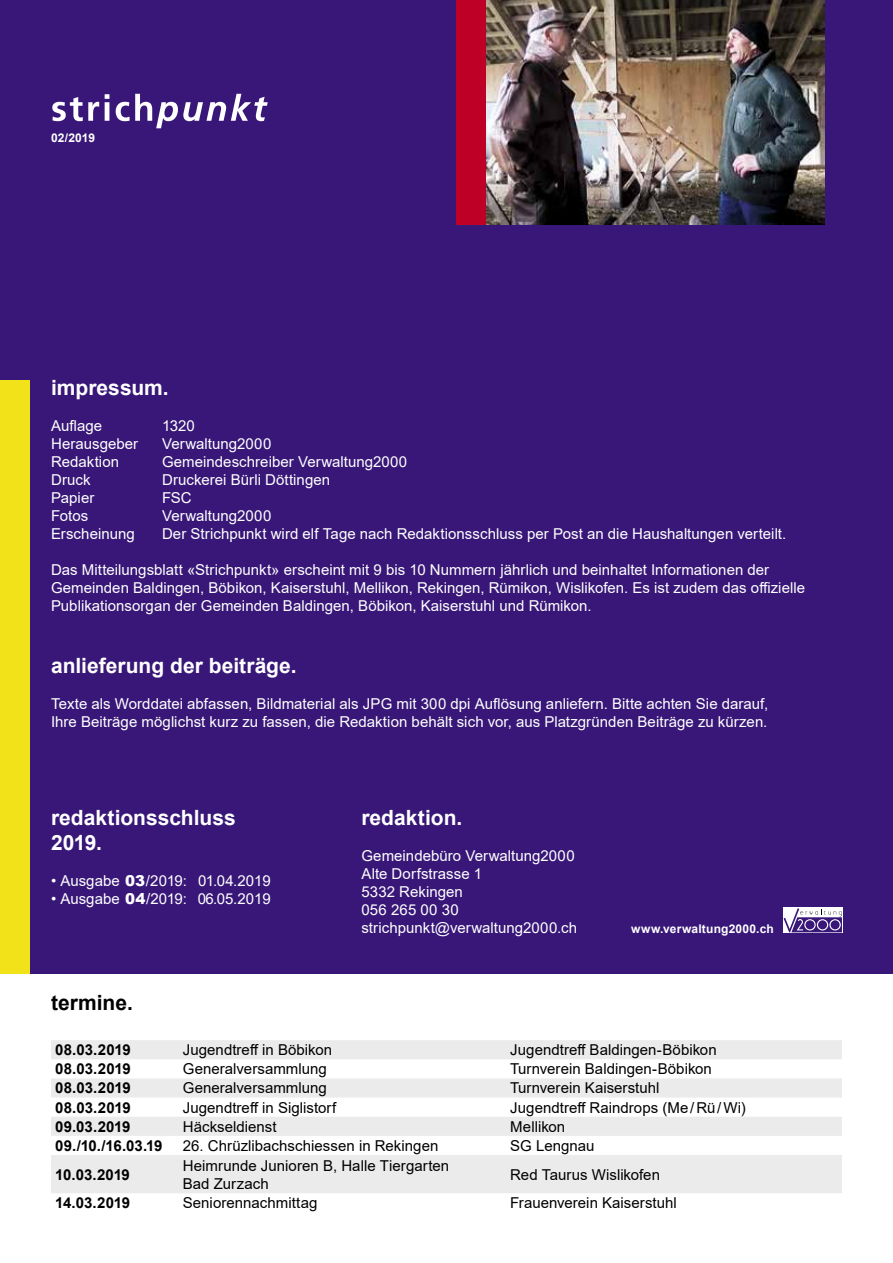
<style>
.page{position:relative;width:893px;height:1263px;background:#fff}
.page>*{position:absolute;margin:0;border:0;box-sizing:border-box;transform-origin:0 0}
.t1{font:700 21px/25.2px "Arial";color:#fff}
.t2{font:700 21px "Arial";color:#000}
.t3{font:15px/18px "Arial";letter-spacing:.005em;color:#fff}
.t4{font:15px/18px "Arial";letter-spacing:.005em;color:#000}
.t5{font:700 15px "Arial";color:#000}
.t6{font:700 12px "Arial";letter-spacing:.015em;color:#fff}
.s1{font-weight:900}
</style>
<div class="page">
<div style="left:0;top:0;width:893px;height:973px;background:#381778"></div>
<div style="left:0;top:380px;width:30px;height:593px;background:#f1e21a"></div>
<img style="left:486px;top:0;width:338px;height:224px">
<svg style="left:52px;top:94px;width:216px;height:34px"></svg>
<div style="left:456px;top:0;width:30px;height:224px;background:#be0027"></div>
<svg style="left:51px;top:1040px;width:791px;height:153px;fill:#ebebeb"></svg>
<svg style="left:783px;top:908px;width:60px;height:25px"></svg>
<svg style="left:783px;top:908px;width:59px;height:24px"></svg>
<p class="t6" style="left:51px;top:130px;width:46px">02/2019</p>
<h1 class="t1" style="left:51px;top:376px;width:119px">impressum.</h1>
<p class="t3" style="left:51px;top:417px;width:53px">Auflage</p>
<p class="t3" style="left:162px;top:417px;width:34px">1320</p>
<p class="t3" style="left:51px;top:435px;width:89px">Herausgeber</p>
<p class="t3" style="left:162px;top:435px;width:111px">Verwaltung2000</p>
<p class="t3" style="left:51px;top:453px;width:70px">Redaktion</p>
<p class="t3" style="left:162px;top:453px;width:247px">Gemeindeschreiber Verwaltung2000</p>
<p class="t3" style="left:51px;top:471px;width:41px">Druck</p>
<p class="t3" style="left:162px;top:471px;width:170px">Druckerei Bürli Döttingen</p>
<p class="t3" style="left:51px;top:489px;width:45px">Papier</p>
<p class="t3" style="left:162px;top:489px;width:31px">FSC</p>
<p class="t3" style="left:51px;top:507px;width:39px">Fotos</p>
<p class="t3" style="left:162px;top:507px;width:111px">Verwaltung2000</p>
<p class="t3" style="left:51px;top:525px;width:85px">Erscheinung</p>
<p class="t3" style="left:162px;top:525px;width:626px">Der Strichpunkt wird elf Tage nach Redaktionsschluss per Post an die Haushaltungen verteilt.</p>
<p class="t3" style="left:51px;top:561px;width:756px">Das Mitteilungsblatt «Strichpunkt» erscheint mit 9 bis 10 Nummern jährlich und beinhaltet Informationen der<br>Gemeinden Baldingen, Böbikon, Kaiserstuhl, Mellikon, Rekingen, Rümikon, Wislikofen. Es ist zudem das offizielle<br>Publikationsorgan der Gemeinden Baldingen, Böbikon, Kaiserstuhl und Rümikon.</p>
<h1 class="t1" style="left:51px;top:653px;width:247px">anlieferung der beiträge.</h1>
<p class="t3" style="left:51px;top:694px;width:719px">Texte als Worddatei abfassen, Bildmaterial als JPG mit 300 dpi Auflösung anliefern. Bitte achten Sie darauf,<br>Ihre Beiträge möglichst kurz zu fassen, die Redaktion behält sich vor, aus Platzgründen Beiträge zu kürzen.</p>
<h1 class="t1" style="left:51px;top:805px;width:186px">redaktionsschluss<br>2019.</h1>
<p class="t3" style="left:51px;top:872px;width:221px">• Ausgabe <span class="s1">03</span>/2019: 01.04.2019</p>
<p class="t3" style="left:51px;top:890px;width:221px">• Ausgabe <span class="s1">04</span>/2019: 06.05.2019</p>
<h1 class="t1" style="left:361px;top:805px;width:102px">redaktion.</h1>
<p class="t3" style="left:361px;top:847px;width:217px">Gemeindebüro Verwaltung2000<br>Alte Dorfstrasse 1<br>5332 Rekingen<br>056 265 00 30 strichpunkt@verwaltung2000.ch</p>
<p class="t6" style="left:631px;top:920px;width:144px">www.verwaltung2000.ch</p>
<h1 class="t2" style="left:51px;top:988px;width:83px">termine.</h1>
<p class="t5" style="left:55px;top:1039px;width:77px">08.03.2019</p>
<p class="t4" style="left:183px;top:1041px;width:151px">Jugendtreff in Böbikon</p>
<p class="t4" style="left:510px;top:1041px;width:208px">Jugendtreff Baldingen-Böbikon</p>
<p class="t5" style="left:55px;top:1058px;width:77px">08.03.2019</p>
<p class="t4" style="left:183px;top:1060px;width:146px">Generalversammlung</p>
<p class="t4" style="left:510px;top:1060px;width:203px">Turnverein Baldingen-Böbikon</p>
<p class="t5" style="left:55px;top:1077px;width:77px">08.03.2019</p>
<p class="t4" style="left:183px;top:1079px;width:146px">Generalversammlung</p>
<p class="t4" style="left:510px;top:1079px;width:151px">Turnverein Kaiserstuhl</p>
<p class="t5" style="left:55px;top:1097px;width:77px">08.03.2019</p>
<p class="t4" style="left:183px;top:1098px;width:155px">Jugendtreff in Siglistorf</p>
<p class="t4" style="left:510px;top:1098px;width:237px">Jugendtreff Raindrops (Me/Rü/Wi)</p>
<p class="t5" style="left:55px;top:1116px;width:77px">09.03.2019</p>
<p class="t4" style="left:183px;top:1117px;width:95px">Häckseldienst</p>
<p class="t4" style="left:510px;top:1117px;width:57px">Mellikon</p>
<p class="t5" style="left:55px;top:1135px;width:109px">09./10./16.03.19</p>
<p class="t4" style="left:183px;top:1136px;width:257px">26. Chrüzlibachschiessen in Rekingen</p>
<p class="t4" style="left:510px;top:1136px;width:86px">SG Lengnau</p>
<p class="t5" style="left:55px;top:1164px;width:76px">10.03.2019</p>
<p class="t4" style="left:183px;top:1156px;width:268px">Heimrunde Junioren B, Halle Tiergarten<br>Bad Zurzach</p>
<p class="t4" style="left:510px;top:1165px;width:151px">Red Taurus Wislikofen</p>
<p class="t5" style="left:55px;top:1192px;width:76px">14.03.2019</p>
<p class="t4" style="left:183px;top:1194px;width:136px">Seniorennachmittag</p>
<p class="t4" style="left:510px;top:1194px;width:168px">Frauenverein Kaiserstuhl</p>
</div>
